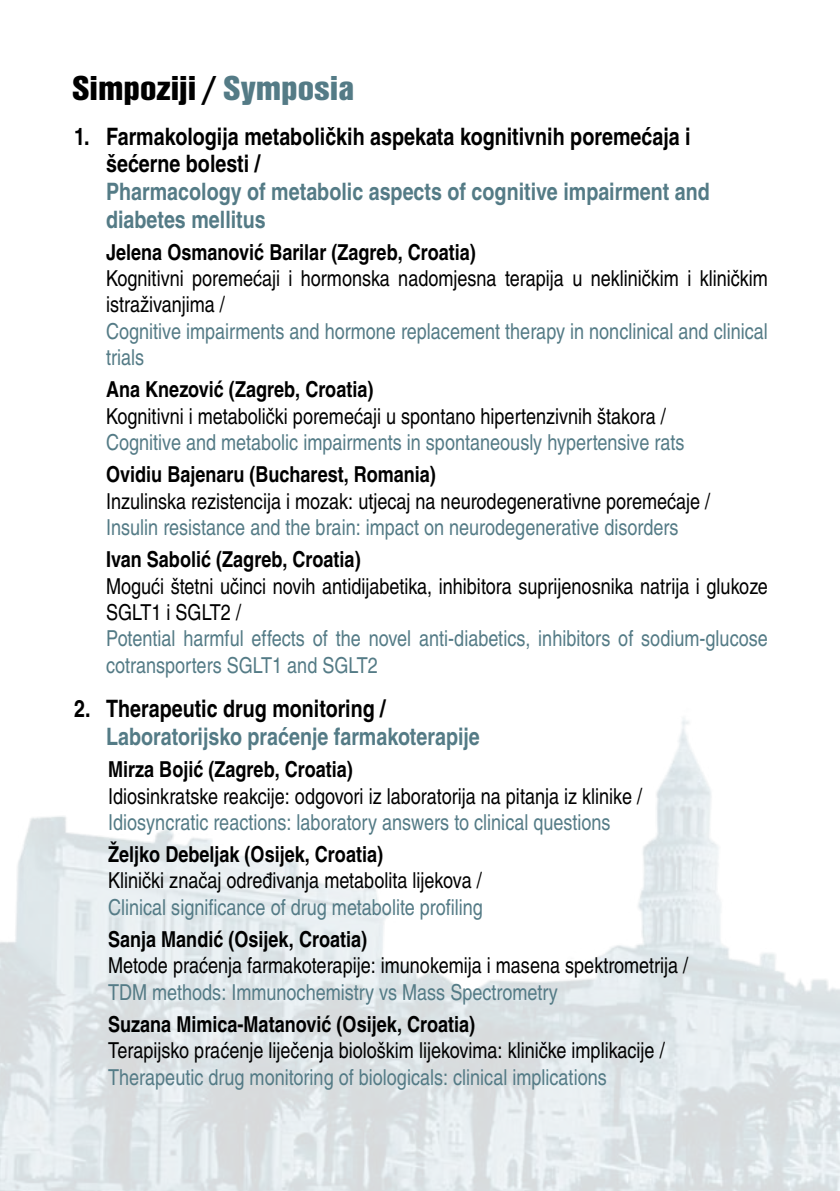
<style>
.page{position:relative;width:840px;height:1191px;background:#fff}
.page>*{position:absolute;margin:0;border:0;box-sizing:border-box;transform-origin:0 0}
.t1{font:36px "Nimbus San TOT Bla Con";color:#000}
.t2{font:24px/27.6px "Nimbus San LOT Bol Con";color:#547b86}
.t3{font:24px/27.6px "Nimbus San LOT Bol Con";color:#000}
.t4{font:22px/26.4px "Nimbus San LOT Reg Con";color:#000}
.t5{font:22px/26.4px "Nimbus San LOT Reg Con";color:#547b86}
.t6{font:22px "Nimbus San LOT Bol Con";color:#000}
.s1{color:#547b86}
</style>
<div class="page">
<img style="left:0;top:718px;width:839px;height:473px">
<h1 class="t1" style="left:72px;top:68px;width:283px">Simpoziji / <span class="s1">Symposia</span></h1>
<p class="t3" style="left:106px;top:123px;width:586px;text-indent:-32px">1. Farmakologija metaboličkih aspekata kognitivnih poremećaja i šećerne bolesti /</p>
<p class="t2" style="left:106px;top:178px;width:605px">Pharmacology of metabolic aspects of cognitive impairment and diabetes mellitus</p>
<p class="t6" style="left:106px;top:238px;width:371px">Jelena Osmanović Barilar (Zagreb, Croatia)</p>
<p class="t4" style="left:106px;top:265px;width:663px">Kognitivni poremećaji i hormonska nadomjesna terapija u nekliničkim i kliničkim istraživanjima /</p>
<p class="t5" style="left:106px;top:318px;width:663px">Cognitive impairments and hormone replacement therapy in nonclinical and clinical trials</p>
<p class="t6" style="left:106px;top:376px;width:269px">Ana Knezović (Zagreb, Croatia)</p>
<p class="t4" style="left:106px;top:403px;width:561px">Kognitivni i metabolički poremećaji u spontano hipertenzivnih štakora /</p>
<p class="t5" style="left:106px;top:429px;width:579px">Cognitive and metabolic impairments in spontaneously hypertensive rats</p>
<p class="t6" style="left:106px;top:461px;width:331px">Ovidiu Bajenaru (Bucharest, Romania)</p>
<p class="t4" style="left:106px;top:488px;width:605px">Inzulinska rezistencija i mozak: utjecaj na neurodegenerativne poremećaje /</p>
<p class="t5" style="left:106px;top:514px;width:573px">Insulin resistance and the brain: impact on neurodegenerative disorders</p>
<p class="t6" style="left:106px;top:545px;width:256px">Ivan Sabolić (Zagreb, Croatia)</p>
<p class="t4" style="left:106px;top:573px;width:663px">Mogući štetni učinci novih antidijabetika, inhibitora suprijenosnika natrija i glukoze<br>SGLT1 i SGLT2 /</p>
<p class="t5" style="left:106px;top:626px;width:662px">Potential harmful effects of the novel anti-diabetics, inhibitors of sodium-glucose cotransporters SGLT1 and SGLT2</p>
<p class="t3" style="left:74px;top:695px;width:313px">2. Therapeutic drug monitoring /</p>
<p class="t2" style="left:106px;top:723px;width:375px">Laboratorijsko praćenje farmakoterapije</p>
<p class="t6" style="left:108px;top:755px;width:246px">Mirza Bojić (Zagreb, Croatia)</p>
<p class="t4" style="left:108px;top:783px;width:535px">Idiosinkratske reakcije: odgovori iz laboratorija na pitanja iz klinike /</p>
<p class="t5" style="left:108px;top:809px;width:503px">Idiosyncratic reactions: laboratory answers to clinical questions</p>
<p class="t6" style="left:108px;top:840px;width:276px">Željko Debeljak (Osijek, Croatia)</p>
<p class="t4" style="left:108px;top:868px;width:375px">Klinički značaj određivanja metabolita lijekova /</p>
<p class="t5" style="left:108px;top:894px;width:376px">Clinical significance of drug metabolite profiling</p>
<p class="t6" style="left:108px;top:925px;width:260px">Sanja Mandić (Osijek, Croatia)</p>
<p class="t4" style="left:108px;top:952px;width:581px">Metode praćenja farmakoterapije: imunokemija i masena spektrometrija /</p>
<p class="t5" style="left:108px;top:979px;width:451px">TDM methods: Immunochemistry vs Mass Spectrometry</p>
<p class="t6" style="left:108px;top:1010px;width:368px">Suzana Mimica-Matanović (Osijek, Croatia)</p>
<p class="t4" style="left:108px;top:1037px;width:558px">Terapijsko praćenje liječenja biološkim lijekovima: kliničke implikacije /</p>
<p class="t5" style="left:108px;top:1064px;width:500px">Therapeutic drug monitoring of biologicals: clinical implications</p>
</div>
